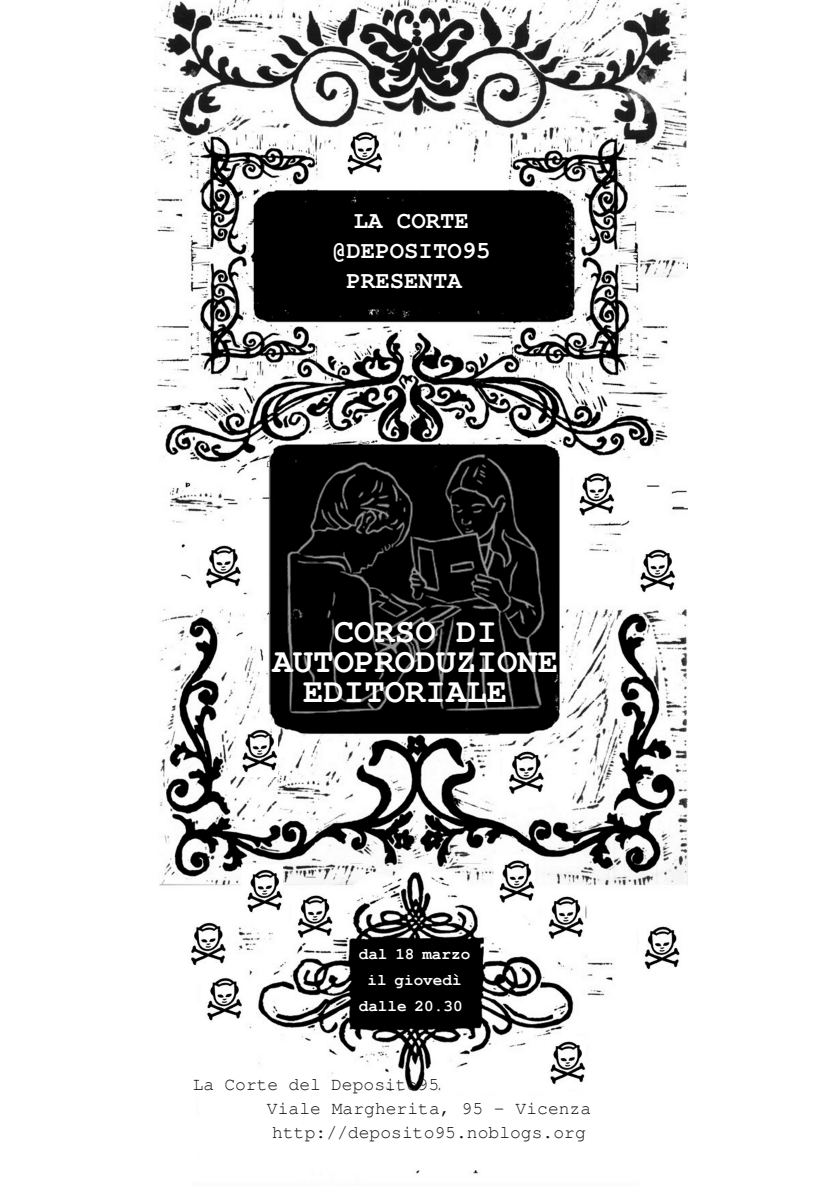
<style>
.page{position:relative;width:840px;height:1191px;background:#fff}
.page>*{position:absolute;margin:0;border:0;box-sizing:border-box;transform-origin:0 0}
.t1{font:700 34px "Tlwg Typewriter";color:#fff}
.t2{font:700 24px "Tlwg Typewriter";color:#fff}
.t3{font:18px/24px "Tlwg Typewriter";color:#161413}
.t4{font:700 16px/26px "Tlwg Typewriter";color:#fff;text-align:center}
</style>
<div class="page">
<img style="left:154px;top:0;width:533px;height:1174px">
<img style="left:280px;top:455px;width:264px;height:263px">
<h2 class="t2" style="left:353px;top:205px;width:117px">LA CORTE</h2>
<h2 class="t2" style="left:332px;top:235px;width:160px">@DEPOSITO95</h2>
<h2 class="t2" style="left:346px;top:265px;width:117px">PRESENTA</h2>
<h1 class="t1" style="left:333px;top:610px;width:165px">CORSO DI</h1>
<h1 class="t1" style="left:272px;top:640px;width:287px">AUTOPRODUZIONE</h1>
<h1 class="t1" style="left:303px;top:670px;width:205px">EDITORIALE</h1>
<p class="t4" style="left:358px;top:941px;width:113px">dal 18 marzo il giovedì dalle 20.30</p>
<p class="t3" style="left:267px;top:1073px;width:325px;text-indent:-74px">La Corte del Deposito95<br>Viale Margherita, 95 - Vicenza http://deposito95.noblogs.org</p>
</div>
